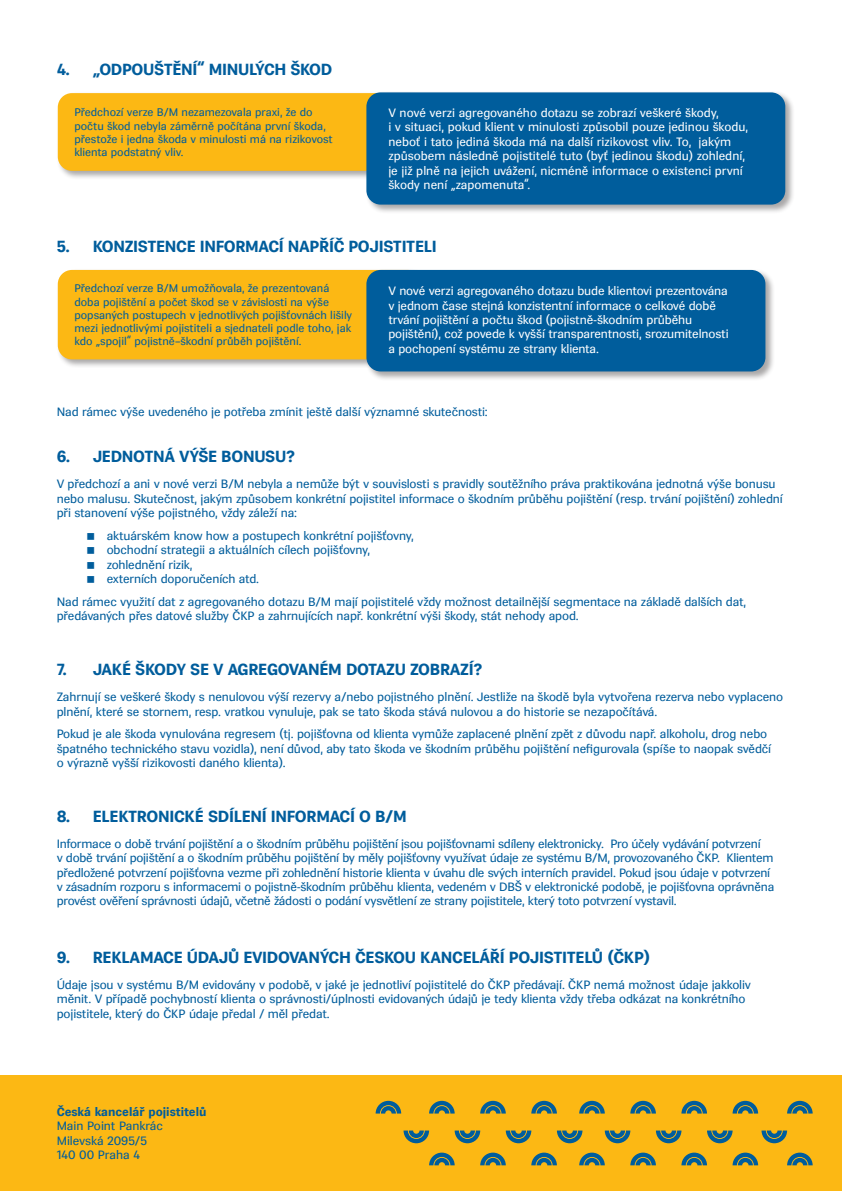
<style>
.page{position:relative;width:842px;height:1191px;background:#fff}
.page>*{position:absolute;margin:0;border:0;box-sizing:border-box;transform-origin:0 0}
.t1{font:700 16px "Vegan Superior RBO";letter-spacing:-.02em;color:#005d9c}
.t2{font:12px/14.4px "Vegan Superior RBO";letter-spacing:-.02em;color:#005d9c}
.t3{font:12px/14.4px "Vegan Superior RBO";letter-spacing:-.01em;color:#fff}
.t4{font:12px "Vegan Superior RBO";color:#005d9c}
.t5{font:700 12px "Vegan Superior RBO";color:#005d9c}
.t6{font:11px/13.2px "Vegan Superior RBO";color:#005d9c}
</style>
<div class="page">
<div style="left:56px;top:92px;width:375px;height:88px;background:#231f20;opacity:.39"></div>
<div style="left:58px;top:93px;width:364px;height:78px;background:#fcb814;border-radius:14px"></div>
<div style="left:56px;top:268px;width:375px;height:101px;background:#231f20;opacity:.39"></div>
<div style="left:58px;top:270px;width:364px;height:89px;background:#fcb814;border-radius:14px"></div>
<div style="left:365px;top:91px;width:430px;height:123px;background:#231f20;opacity:.39"></div>
<div style="left:366px;top:92px;width:419px;height:113px;background:#005d9c;border-radius:14px"></div>
<div style="left:365px;top:268px;width:410px;height:113px;background:#231f20;opacity:.39"></div>
<div style="left:366px;top:270px;width:399px;height:101px;background:#005d9c;border-radius:14px"></div>
<div style="left:0;top:1075px;width:842px;height:116px;background:#fcb814"></div>
<svg style="left:579px;top:1100px;width:26px;height:13px"></svg>
<svg style="left:579px;top:1152px;width:26px;height:13px"></svg>
<svg style="left:630px;top:1100px;width:26px;height:13px"></svg>
<svg style="left:630px;top:1152px;width:26px;height:13px"></svg>
<svg style="left:681px;top:1100px;width:26px;height:13px"></svg>
<svg style="left:732px;top:1100px;width:26px;height:13px"></svg>
<svg style="left:787px;top:1100px;width:26px;height:13px"></svg>
<svg style="left:681px;top:1152px;width:26px;height:13px"></svg>
<svg style="left:732px;top:1152px;width:26px;height:13px"></svg>
<svg style="left:787px;top:1152px;width:26px;height:13px"></svg>
<svg style="left:707px;top:1130px;width:25px;height:13px"></svg>
<svg style="left:761px;top:1130px;width:26px;height:13px"></svg>
<svg style="left:656px;top:1130px;width:25px;height:13px"></svg>
<svg style="left:605px;top:1130px;width:25px;height:13px"></svg>
<svg style="left:429px;top:1100px;width:26px;height:13px"></svg>
<svg style="left:376px;top:1100px;width:25px;height:13px"></svg>
<svg style="left:429px;top:1152px;width:26px;height:13px"></svg>
<svg style="left:480px;top:1100px;width:26px;height:13px"></svg>
<svg style="left:480px;top:1152px;width:26px;height:13px"></svg>
<svg style="left:531px;top:1100px;width:26px;height:13px"></svg>
<svg style="left:531px;top:1152px;width:26px;height:13px"></svg>
<svg style="left:557px;top:1130px;width:25px;height:13px"></svg>
<svg style="left:506px;top:1130px;width:25px;height:13px"></svg>
<svg style="left:455px;top:1130px;width:25px;height:13px"></svg>
<svg style="left:404px;top:1130px;width:25px;height:13px"></svg>
<p class="t1" style="left:57px;top:60px;width:277px">4. „ODPOUŠTĚNÍ“ MINULÝCH ŠKOD</p>
<p class="t6" style="left:74px;top:106px;width:260px">Předchozí verze B/M nezamezovala praxi, že do počtu škod nebyla záměrně počítána první škoda, přestože i jedna škoda v minulosti má na rizikovost klienta podstatný vliv.</p>
<p class="t3" style="left:388px;top:106px;width:361px">V nové verzi agregovaného dotazu se zobrazí veškeré škody,<br>i v situaci, pokud klient v minulosti způsobil pouze jedinou škodu, neboť i tato jediná škoda má na další rizikovost vliv. To, jakým způsobem následně pojistitelé tuto (byť jedinou škodu) zohlední, je již plně na jejich uvážení, nicméně informace o existenci první škody není „zapomenuta“.</p>
<p class="t1" style="left:57px;top:237px;width:382px">5. KONZISTENCE INFORMACÍ NAPŘÍČ POJISTITELI</p>
<p class="t6" style="left:74px;top:282px;width:279px">Předchozí verze B/M umožňovala, že prezentovaná doba pojištění a počet škod se v závislosti na výše popsaných postupech v jednotlivých pojišťovnách lišily mezi jednotlivými pojistiteli a sjednateli podle toho, jak kdo „spojil“ pojistně–škodní průběh pojištění.</p>
<p class="t3" style="left:388px;top:284px;width:342px">V nové verzi agregovaného dotazu bude klientovi prezentována v jednom čase stejná konzistentní informace o celkové době trvání pojištění a počtu škod (pojistně-škodním průběhu pojištění), což povede k vyšší transparentnosti, srozumitelnosti a pochopení systému ze strany klienta.</p>
<p class="t2" style="left:57px;top:405px;width:433px">Nad rámec výše uvedeného je potřeba zmínit ještě další významné skutečnosti:</p>
<p class="t1" style="left:57px;top:447px;width:240px">6. JEDNOTNÁ VÝŠE BONUSU?</p>
<p class="t2" style="left:57px;top:477px;width:728px">V předchozí a ani v nové verzi B/M nebyla a nemůže být v souvislosti s pravidly soutěžního práva praktikována jednotná výše bonusu nebo malusu. Skutečnost, jakým způsobem konkrétní pojistitel informace o škodním průběhu pojištění (resp. trvání pojištění) zohlední při stanovení výše pojistného, vždy záleží na:</p>
<p class="t2" style="left:107px;top:528px;width:309px">aktuárském know how a postupech konkrétní pojišťovny,</p>
<p class="t2" style="left:107px;top:543px;width:265px">obchodní strategii a aktuálních cílech pojišťovny,</p>
<p class="t2" style="left:107px;top:557px;width:87px">zohlednění rizik,</p>
<p class="t2" style="left:107px;top:572px;width:154px">externích doporučeních atd.</p>
<p class="t2" style="left:57px;top:595px;width:691px">Nad rámec využití dat z agregovaného dotazu B/M mají pojistitelé vždy možnost detailnější segmentace na základě dalších dat, předávaných přes datové služby ČKP a zahrnujících např. konkrétní výši škody, stát nehody apod.</p>
<p class="t1" style="left:57px;top:660px;width:427px">7. JAKÉ ŠKODY SE V AGREGOVANÉM DOTAZU ZOBRAZÍ?</p>
<p class="t2" style="left:57px;top:690px;width:728px">Zahrnují se veškeré škody s nenulovou výší rezervy a/nebo pojistného plnění. Jestliže na škodě byla vytvořena rezerva nebo vyplaceno plnění, které se stornem, resp. vratkou vynuluje, pak se tato škoda stává nulovou a do historie se nezapočítává.</p>
<p class="t2" style="left:57px;top:727px;width:716px">Pokud je ale škoda vynulována regresem (tj. pojišťovna od klienta vymůže zaplacené plnění zpět z důvodu např. alkoholu, drog nebo špatného technického stavu vozidla), není důvod, aby tato škoda ve škodním průběhu pojištění nefigurovala (spíše to naopak svědčí o výrazně vyšší rizikovosti daného klienta).</p>
<p class="t1" style="left:57px;top:807px;width:352px">8. ELEKTRONICKÉ SDÍLENÍ INFORMACÍ O B/M</p>
<p class="t2" style="left:57px;top:836px;width:719px">Informace o době trvání pojištění a o škodním průběhu pojištění jsou pojišťovnami sdíleny elektronicky. Pro účely vydávání potvrzení<br>v době trvání pojištění a o škodním průběhu pojištění by měly pojišťovny využívat údaje ze systému B/M, provozovaného ČKP. Klientem předložené potvrzení pojišťovna vezme při zohlednění historie klienta v úvahu dle svých interních pravidel. Pokud jsou údaje v potvrzení v zásadním rozporu s informacemi o pojistně-škodním průběhu klienta, vedeném v DBŠ v elektronické podobě, je pojišťovna oprávněna provést ověření správnosti údajů, včetně žádosti o podání vysvětlení ze strany pojistitele, který toto potvrzení vystavil.</p>
<p class="t1" style="left:57px;top:947px;width:595px">9. REKLAMACE ÚDAJŮ EVIDOVANÝCH ČESKOU KANCELÁŘÍ POJISTITELŮ (ČKP)</p>
<p class="t2" style="left:57px;top:977px;width:696px">Údaje jsou v systému B/M evidovány v podobě, v jaké je jednotliví pojistitelé do ČKP předávají. ČKP nemá možnost údaje jakkoliv měnit. V případě pochybností klienta o správnosti/úplnosti evidovaných údajů je tedy klienta vždy třeba odkázat na konkrétního pojistitele, který do ČKP údaje předal / měl předat.</p>
<p class="t5" style="left:57px;top:1104px;width:151px">Česká kancelář pojistitelů</p>
<p class="t4" style="left:57px;top:1119px;width:108px">Main Point Pankrác</p>
<p class="t2" style="left:57px;top:1133px;width:92px">Milevská 2095/5</p>
<p class="t4" style="left:57px;top:1148px;width:85px">140 00 Praha 4</p>
</div>
